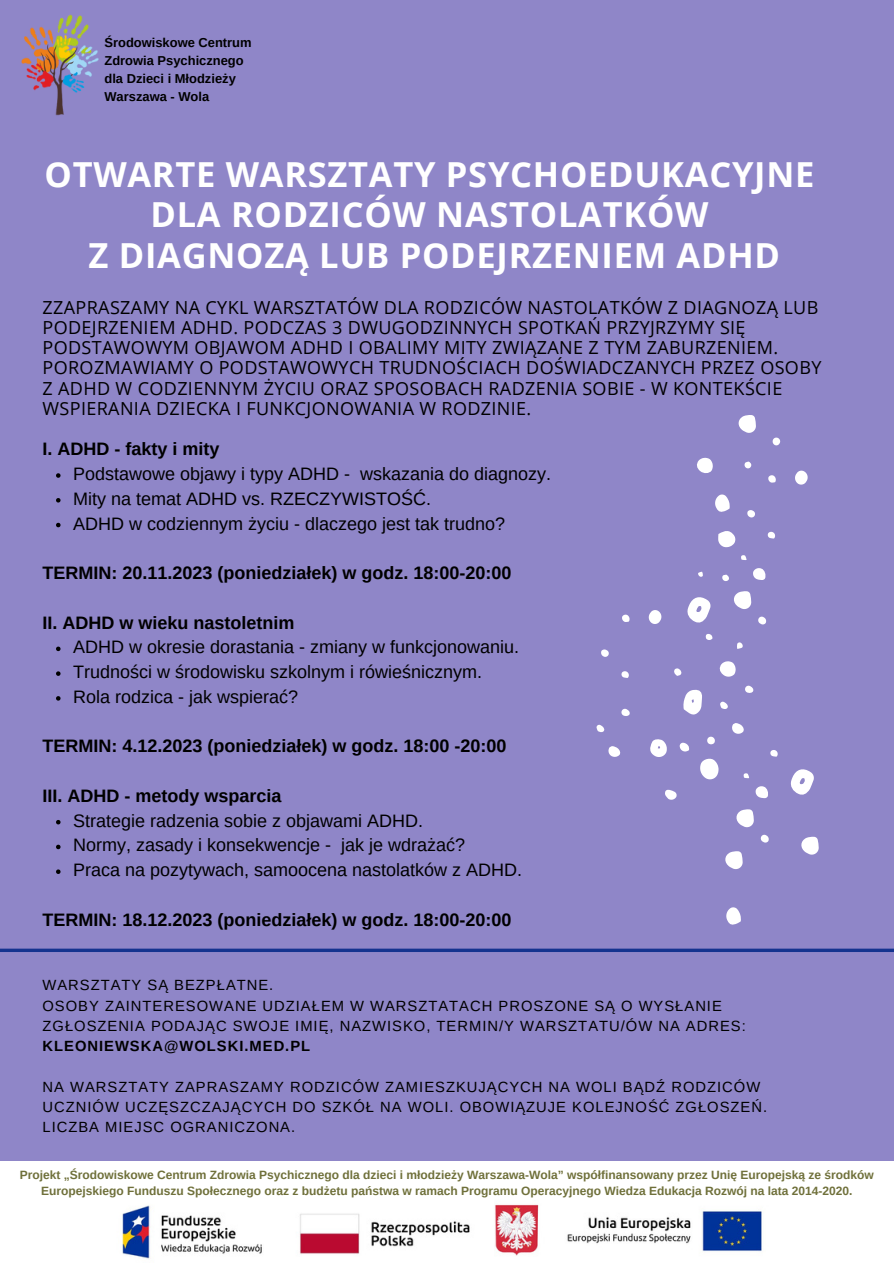
<style>
.page{position:relative;width:894px;height:1264px;background:#fff}
.page>*{position:absolute;margin:0;border:0;box-sizing:border-box;transform-origin:0 0}
.t1{font:700 34.5px "Open Sans";letter-spacing:.02em;color:#fff}
.t2{font:18px "Arimo";color:#000}
.t3{font:18px/20.2px "Open Sans";letter-spacing:.02em;color:#000}
.t4{font:700 18px "Arimo";color:#000}
.t5{font:14.7px/20.2px "Arimo";letter-spacing:.07em;color:#000}
.t6{font:700 12.9px "Arimo";color:#000}
.t7{font:700 12px/16px "Arimo";color:#6f703a;text-align:center}
.s1{font-weight:700}
</style>
<div class="page">
<div style="left:0;top:0;width:893px;height:1263px;background:#8f86c8"></div>
<img style="left:21px;top:14px;width:78px;height:102px">
<svg style="left:0;top:948px;width:893px;height:4px;background:#284098"></svg>
<div style="left:0;top:1161px;width:893px;height:102px;background:#fff"></div>
<img style="left:122px;top:1204px;width:640px;height:55px">
<svg style="left:56px;top:473px;width:4px;height:5px"></svg>
<svg style="left:56px;top:498px;width:4px;height:4px"></svg>
<svg style="left:56px;top:523px;width:4px;height:4px"></svg>
<svg style="left:56px;top:646px;width:4px;height:5px"></svg>
<svg style="left:56px;top:671px;width:4px;height:5px"></svg>
<svg style="left:56px;top:696px;width:4px;height:4px"></svg>
<svg style="left:56px;top:820px;width:4px;height:4px"></svg>
<svg style="left:56px;top:844px;width:4px;height:5px"></svg>
<svg style="left:56px;top:869px;width:4px;height:5px"></svg>
<svg style="left:687px;top:597px;width:23px;height:26px"></svg>
<svg style="left:790px;top:769px;width:23px;height:26px"></svg>
<svg style="left:683px;top:689px;width:19px;height:25px"></svg>
<svg style="left:700px;top:758px;width:18px;height:21px"></svg>
<svg style="left:734px;top:591px;width:17px;height:18px"></svg>
<svg style="left:738px;top:415px;width:17px;height:18px"></svg>
<svg style="left:725px;top:851px;width:17px;height:18px"></svg>
<svg style="left:718px;top:531px;width:17px;height:16px"></svg>
<svg style="left:650px;top:739px;width:16px;height:18px"></svg>
<svg style="left:715px;top:494px;width:14px;height:18px"></svg>
<svg style="left:726px;top:907px;width:14px;height:18px"></svg>
<svg style="left:719px;top:661px;width:16px;height:15px"></svg>
<svg style="left:697px;top:458px;width:15px;height:15px"></svg>
<svg style="left:795px;top:470px;width:12px;height:14px"></svg>
<svg style="left:753px;top:568px;width:13px;height:12px"></svg>
<svg style="left:732px;top:723px;width:12px;height:10px"></svg>
<svg style="left:665px;top:789px;width:11px;height:10px"></svg>
<svg style="left:679px;top:742px;width:10px;height:9px"></svg>
<svg style="left:758px;top:616px;width:8px;height:8px"></svg>
<svg style="left:720px;top:701px;width:8px;height:8px"></svg>
<svg style="left:772px;top:437px;width:8px;height:8px"></svg>
<svg style="left:707px;top:736px;width:7px;height:8px"></svg>
<svg style="left:767px;top:532px;width:7px;height:6px"></svg>
<svg style="left:745px;top:685px;width:8px;height:8px"></svg>
<svg style="left:608px;top:746px;width:12px;height:11px"></svg>
<svg style="left:596px;top:724px;width:8px;height:8px"></svg>
<svg style="left:621px;top:708px;width:9px;height:8px"></svg>
<svg style="left:747px;top:510px;width:7px;height:7px"></svg>
<svg style="left:744px;top:461px;width:7px;height:7px"></svg>
<svg style="left:768px;top:475px;width:7px;height:7px"></svg>
<svg style="left:648px;top:610px;width:13px;height:14px"></svg>
<svg style="left:621px;top:671px;width:7px;height:7px"></svg>
<svg style="left:601px;top:649px;width:7px;height:8px"></svg>
<svg style="left:622px;top:614px;width:7px;height:8px"></svg>
<svg style="left:674px;top:668px;width:8px;height:8px"></svg>
<svg style="left:722px;top:574px;width:7px;height:7px"></svg>
<svg style="left:705px;top:634px;width:7px;height:6px"></svg>
<svg style="left:737px;top:642px;width:6px;height:7px"></svg>
<svg style="left:741px;top:555px;width:5px;height:5px"></svg>
<svg style="left:736px;top:809px;width:17px;height:18px"></svg>
<svg style="left:801px;top:836px;width:17px;height:18px"></svg>
<svg style="left:755px;top:786px;width:13px;height:12px"></svg>
<svg style="left:760px;top:834px;width:8px;height:8px"></svg>
<svg style="left:770px;top:750px;width:7px;height:6px"></svg>
<svg style="left:743px;top:773px;width:6px;height:5px"></svg>
<svg style="left:698px;top:571px;width:4px;height:6px"></svg>
<p class="t6" style="left:104px;top:35px;width:149px">Środowiskowe Centrum</p>
<p class="t6" style="left:104px;top:53px;width:141px">Zdrowia Psychicznego</p>
<p class="t6" style="left:104px;top:71px;width:133px">dla Dzieci i Młodzieży</p>
<p class="t6" style="left:104px;top:89px;width:106px">Warszawa - Wola</p>
<p class="t1" style="left:44px;top:150px;width:771px">OTWARTE WARSZTATY PSYCHOEDUKACYJNE</p>
<p class="t1" style="left:150px;top:190px;width:559px">DLA RODZICÓW NASTOLATKÓW</p>
<p class="t1" style="left:89px;top:231px;width:692px">Z DIAGNOZĄ LUB PODEJRZENIEM ADHD</p>
<p class="t3" style="left:42px;top:296px;width:780px">ZZAPRASZAMY NA CYKL WARSZTATÓW DLA RODZICÓW NASTOLATKÓW Z DIAGNOZĄ LUB PODEJRZENIEM ADHD. PODCZAS 3 DWUGODZINNYCH SPOTKAŃ PRZYJRZYMY SIĘ PODSTAWOWYM OBJAWOM ADHD I OBALIMY MITY ZWIĄZANE Z TYM ZABURZENIEM.<br>POROZMAWIAMY O PODSTAWOWYCH TRUDNOŚCIACH DOŚWIADCZANYCH PRZEZ OSOBY Z ADHD W CODZIENNYM ŻYCIU ORAZ SPOSOBACH RADZENIA SOBIE - W KONTEKŚCIE WSPIERANIA DZIECKA I FUNKCJONOWANIA W RODZINIE.</p>
<p class="t4" style="left:42px;top:439px;width:178px">I. ADHD - fakty i mity</p>
<p class="t2" style="left:73px;top:464px;width:479px">Podstawowe objawy i typy ADHD - wskazania do diagnozy.</p>
<p class="t2" style="left:73px;top:488px;width:359px">Mity na temat ADHD vs. RZECZYWISTOŚĆ.</p>
<p class="t2" style="left:73px;top:513px;width:433px">ADHD w codziennym życiu - dlaczego jest tak trudno?</p>
<p class="t4" style="left:42px;top:563px;width:470px">TERMIN: 20.11.2023 (poniedziałek) w godz. 18:00-20:00</p>
<p class="t4" style="left:42px;top:612px;width:253px">II. ADHD w wieku nastoletnim</p>
<p class="t2" style="left:73px;top:637px;width:447px">ADHD w okresie dorastania - zmiany w funkcjonowaniu.</p>
<p class="t2" style="left:73px;top:662px;width:410px">Trudności w środowisku szkolnym i rówieśnicznym.</p>
<p class="t2" style="left:73px;top:686px;width:226px">Rola rodzica - jak wspierać?</p>
<p class="t4" style="left:42px;top:736px;width:465px">TERMIN: 4.12.2023 (poniedziałek) w godz. 18:00 -20:00</p>
<p class="t4" style="left:42px;top:785px;width:240px">III. ADHD - metody wsparcia</p>
<p class="t2" style="left:73px;top:810px;width:351px">Strategie radzenia sobie z objawami ADHD.</p>
<p class="t2" style="left:73px;top:835px;width:393px">Normy, zasady i konsekwencje - jak je wdrażać?</p>
<p class="t2" style="left:73px;top:860px;width:450px">Praca na pozytywach, samoocena nastolatków z ADHD.</p>
<p class="t4" style="left:42px;top:909px;width:470px">TERMIN: 18.12.2023 (poniedziałek) w godz. 18:00-20:00</p>
<p class="t5" style="left:42px;top:975px;width:232px">WARSZTATY SĄ BEZPŁATNE.</p>
<p class="t5" style="left:42px;top:995px;width:704px">OSOBY ZAINTERESOWANE UDZIAŁEM W WARSZTATACH PROSZONE SĄ O WYSŁANIE<br>ZGŁOSZENIA PODAJĄC SWOJE IMIĘ, NAZWISKO, TERMIN/Y WARSZTATU/ÓW NA ADRES:<br><span class="s1">KLEONIEWSKA@WOLSKI.MED.PL</span></p>
<p class="t5" style="left:42px;top:1076px;width:726px">NA WARSZTATY ZAPRASZAMY RODZICÓW ZAMIESZKUJĄCYCH NA WOLI BĄDŹ RODZICÓW<br>UCZNIÓW UCZĘSZCZAJĄCYCH DO SZKÓŁ NA WOLI. OBOWIĄZUJE KOLEJNOŚĆ ZGŁOSZEŃ.<br>LICZBA MIEJSC OGRANICZONA.</p>
<p class="t7" style="left:20px;top:1166px;width:855px">Projekt „Środowiskowe Centrum Zdrowia Psychicznego dla dzieci i młodzieży Warszawa-Wola” współfinansowany przez Unię Europejską ze środków<br>Europejskiego Funduszu Społecznego oraz z budżetu państwa w ramach Programu Operacyjnego Wiedza Edukacja Rozwój na lata 2014-2020.</p>
</div>
